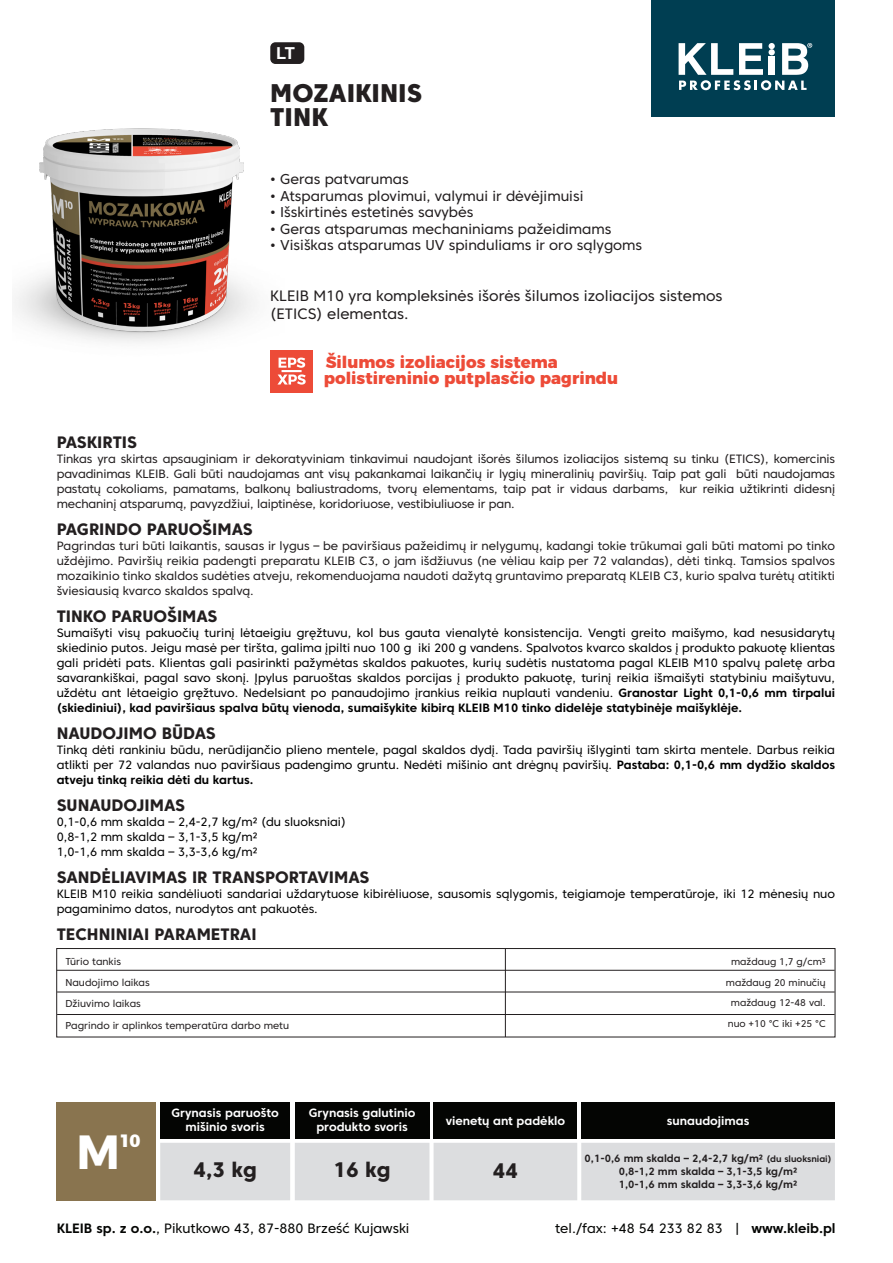
<style>
.page{position:relative;width:893px;height:1263px;background:#fff}
.page>*{position:absolute;margin:0;border:0;box-sizing:border-box;transform-origin:0 0}
.t1{font:700 47.85px "Montserrat";color:#fff}
.t2{font:800 25.5px/24px "Core Sans C 85";color:#231f20}
.t3{font:800 21px "Core Sans C 75";color:#231f20}
.t4{font:800 17.85px "Montserrat";color:#fff}
.t5{font:800 16.5px "Core Sans C 75";color:#231f20}
.t6{font:800 16.5px/16.5px "Montserrat";color:#ed4b38}
.t7{font:700 16.5px "Helvetica";color:#fff}
.t8{font:15px/18px "Core Sans C 45";color:#231f20}
.t9{font:14.25px "Core Sans C 45";color:#231f20}
.t10{font:13.5px "Core Sans C 45";color:#040503}
.t11{font:12px/15px "Core Sans C 45";color:#000}
.t12{font:12px/15px "Core Sans C 45";letter-spacing:-.01em;color:#231f20;text-align:justify}
.t13{font:700 12px "Core Sans C 65";color:#000}
.t14{font:700 12px/13.5px "Core Sans C 65";color:#fff;text-align:center}
.t15{font:700 10.5px/12.8px "Core Sans C 65";color:#231f20;text-align:center}
.t16{font:10.05px/21.1px "Core Sans C 45";color:#231f20}
.t17{font:9.75px/20.5px "Core Sans C 45";color:#231f20;text-align:center}
.s1{font-family:"Core Sans C 65";font-weight:700}
.s2{font-size:9px}
</style>
<div class="page">
<img style="left:14px;top:128px;width:241px;height:215px">
<div style="left:57px;top:1102px;width:99px;height:98px;background:#89744f"></div>
<hr style="left:505px;top:948px;width:1px;height:89px;background:#231f20">
<hr style="left:57px;top:970px;width:778px;height:1px;background:#231f20">
<hr style="left:57px;top:991px;width:778px;height:1px;background:#231f20">
<hr style="left:57px;top:1014px;width:778px;height:1px;background:#231f20">
<div style="left:56px;top:948px;width:779px;height:89px;border:1px solid #231f20"></div>
<div style="left:160px;top:1102px;width:130px;height:36px;background:#040503"></div>
<div style="left:295px;top:1102px;width:134px;height:36px;background:#040503"></div>
<div style="left:581px;top:1102px;width:254px;height:36px;background:#040503"></div>
<div style="left:160px;top:1143px;width:675px;height:57px;background:#dcdddf"></div>
<div style="left:434px;top:1102px;width:143px;height:36px;background:#040503"></div>
<div style="left:270px;top:42px;width:34px;height:22px;background:#231f20;border-radius:5px"></div>
<div style="left:651px;top:0;width:184px;height:116px;background:#003e52"></div>
<svg style="left:679px;top:43px;width:133px;height:47px"></svg>
<div style="left:270px;top:350px;width:43px;height:42px;background:#ed4b38"></div>
<svg style="left:279px;top:358px;width:26px;height:10px"></svg>
<svg style="left:277px;top:374px;width:29px;height:11px"></svg>
<hr style="left:282px;top:370px;width:20px;height:2px;background:#fff">
<h3 class="t7" style="left:276px;top:40px;width:20px">LT</h3>
<h2 class="t2" style="left:270px;top:81px;width:153px">MOZAIKINIS<br>TINK</h2>
<p class="t9" style="left:270px;top:170px;width:140px">• Geras patvarumas</p>
<p class="t9" style="left:270px;top:187px;width:315px">• Atsparumas plovimui, valymui ir dėvėjimuisi</p>
<p class="t9" style="left:270px;top:203px;width:205px">• Išskirtinės estetinės savybės</p>
<p class="t9" style="left:270px;top:220px;width:343px">• Geras atsparumas mechaniniams pažeidimams</p>
<p class="t9" style="left:270px;top:236px;width:373px">• Visiškas atsparumas UV spinduliams ir oro sąlygoms</p>
<p class="t8" style="left:270px;top:287px;width:454px">KLEIB M10 yra kompleksinės išorės šilumos izoliacijos sistemos (ETICS) elementas.</p>
<h3 class="t6" style="left:324px;top:352px;width:296px">Šilumos izoliacijos sistema polistireninio putplasčio pagrindu</h3>
<h3 class="t5" style="left:57px;top:432px;width:82px">PASKIRTIS</h3>
<p class="t12" style="left:57px;top:451px;width:780px">Tinkas yra skirtas apsauginiam ir dekoratyviniam tinkavimui naudojant išorės šilumos izoliacijos sistemą su tinku (ETICS), komercinis pavadinimas KLEIB. Gali būti naudojamas ant visų pakankamai laikančių ir lygių mineralinių paviršių. Taip pat gali būti naudojamas pastatų cokoliams, pamatams, balkonų baliustradoms, tvorų elementams, taip pat ir vidaus darbams, kur reikia užtikrinti didesnį mechaninį atsparumą, pavyzdžiui, laiptinėse, koridoriuose, vestibiuliuose ir pan.</p>
<h3 class="t5" style="left:57px;top:519px;width:197px">PAGRINDO PARUOŠIMAS</h3>
<p class="t12" style="left:57px;top:538px;width:780px">Pagrindas turi būti laikantis, sausas ir lygus – be paviršiaus pažeidimų ir nelygumų, kadangi tokie trūkumai gali būti matomi po tinko uždėjimo. Paviršių reikia padengti preparatu KLEIB C3, o jam išdžiuvus (ne vėliau kaip per 72 valandas), dėti tinką. Tamsios spalvos mozaikinio tinko skaldos sudėties atveju, rekomenduojama naudoti dažytą gruntavimo preparatą KLEIB C3, kurio spalva turėtų atitikti šviesiausią kvarco skaldos spalvą.</p>
<h3 class="t5" style="left:57px;top:606px;width:162px">TINKO PARUOŠIMAS</h3>
<p class="t11" style="left:57px;top:625px;width:780px;text-align:justify">Sumaišyti visų pakuočių turinį lėtaeigiu gręžtuvu, kol bus gauta vienalytė konsistencija. Vengti greito maišymo, kad nesusidarytų skiedinio putos. Jeigu masė per tiršta, galima įpilti nuo 100 g iki 200 g vandens. Spalvotos kvarco skaldos į produkto pakuotę klientas gali pridėti pats. Klientas gali pasirinkti pažymėtas skaldos pakuotes, kurių sudėtis nustatoma pagal KLEIB M10 spalvų paletę arba savarankiškai, pagal savo skonį. Įpylus paruoštas skaldos porcijas į produkto pakuotę, turinį reikia išmaišyti statybiniu maišytuvu, uždėtu ant lėtaeigio gręžtuvo. Nedelsiant po panaudojimo įrankius reikia nuplauti vandeniu. <span class="s1">Granostar Light 0,1-0,6 mm tirpalui</span></p>
<p class="t13" style="left:57px;top:700px;width:687px">(skiediniui), kad paviršiaus spalva būtų vienoda, sumaišykite kibirą KLEIB M10 tinko didelėje statybinėje maišyklėje.</p>
<h3 class="t5" style="left:57px;top:723px;width:161px">NAUDOJIMO BŪDAS</h3>
<p class="t11" style="left:57px;top:742px;width:780px">Tinką dėti rankiniu būdu, nerūdijančio plieno mentele, pagal skaldos dydį. Tada paviršių išlyginti tam skirta mentele. Darbus reikia atlikti per 72 valandas nuo paviršiaus padengimo gruntu. Nedėti mišinio ant drėgnų paviršių. <span class="s1">Pastaba: 0,1-0,6 mm dydžio skaldos</span></p>
<p class="t13" style="left:57px;top:772px;width:198px">atveju tinką reikia dėti du kartus.</p>
<h3 class="t5" style="left:57px;top:795px;width:130px">SUNAUDOJIMAS</h3>
<p class="t11" style="left:57px;top:814px;width:291px">0,1-0,6 mm skalda – 2,4-2,7 kg/m² (du sluoksniai)<br>0,8-1,2 mm skalda – 3,1-3,5 kg/m²<br>1,0-1,6 mm skalda – 3,3-3,6 kg/m²</p>
<h3 class="t5" style="left:57px;top:867px;width:314px">SANDĖLIAVIMAS IR TRANSPORTAVIMAS</h3>
<p class="t11" style="left:57px;top:886px;width:780px">KLEIB M10 reikia sandėliuoti sandariai uždarytuose kibirėliuose, sausomis sąlygomis, teigiamoje temperatūroje, iki 12 mėnesių nuo pagaminimo datos, nurodytos ant pakuotės.</p>
<h3 class="t5" style="left:57px;top:924px;width:201px">TECHNINIAI PARAMETRAI</h3>
<p class="t16" style="left:65px;top:951px;width:225px">Tūrio tankis<br>Naudojimo laikas<br>Džiuvimo laikas<br>Pagrindo ir aplinkos temperatūra darbo metu</p>
<p class="t17" style="left:726px;top:951px;width:101px">maždaug 1,7 g/cm³ maždaug 20 minučių maždaug 12-48 val. nuo +10 °C iki +25 °C</p>
<h1 class="t1" style="left:77px;top:1112px;width:45px">M</h1>
<h3 class="t4" style="left:119px;top:1126px;width:23px">10</h3>
<p class="t14" style="left:171px;top:1106px;width:109px">Grynasis paruošto mišinio svoris</p>
<p class="t14" style="left:309px;top:1106px;width:108px">Grynasis galutinio produkto svoris</p>
<p class="t14" style="left:667px;top:1114px;width:84px">sunaudojimas</p>
<h3 class="t3" style="left:493px;top:1157px;width:27px">44</h3>
<p class="t14" style="left:446px;top:1114px;width:121px">vienetų ant padėklo</p>
<h3 class="t3" style="left:193px;top:1156px;width:65px">4,3 kg</h3>
<h3 class="t3" style="left:333px;top:1156px;width:59px">16 kg</h3>
<p class="t15" style="left:584px;top:1152px;width:249px">0,1-0,6 mm skalda – 2,4-2,7 kg/m² <span class="s2">(du sluoksniai)<br></span>0,8-1,2 mm skalda – 3,1-3,5 kg/m²<br>1,0-1,6 mm skalda – 3,3-3,6 kg/m²</p>
<p class="t10" style="left:57px;top:1220px;width:354px"><span class="s1">KLEIB sp. z o.o.</span>, Pikutkowo 43, 87-880 Brześć Kujawski</p>
<p class="t10" style="left:555px;top:1220px;width:282px">tel./fax: +48 54 233 82 83 | <span class="s1">www.kleib.pl</span></p>
</div>
